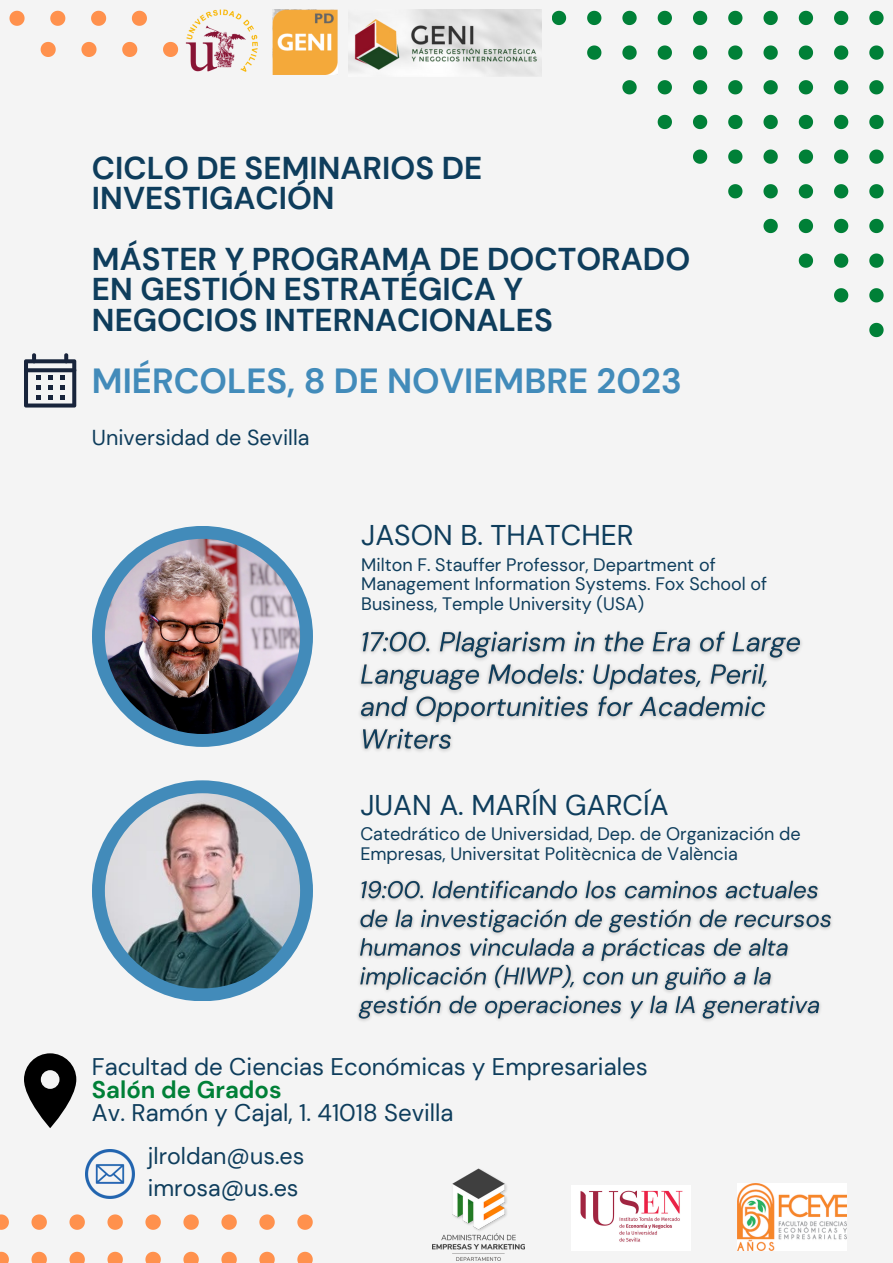
<style>
.page{position:relative;width:893px;height:1263px;background:#f4f4f4}
.page>*{position:absolute;margin:0;border:0;box-sizing:border-box;transform-origin:0 0}
.t1{font:700 34.88px "DM Sans";color:#428bba}
.t2{font:700 31.5px/30.4px "DM Sans";color:#0e3d5c}
.t3{font:28.5px "DM Sans";color:#0e3d5c}
.t4{font:24px "DM Sans";color:#0e3d5c}
.t5{font:700 24px "DM Sans";color:#008037}
.t6{font:23.25px "DM Sans";color:#0e3d5c}
.t7{font:21.6px "DM Sans";color:#0e3d5c}
.t8{font:18px/19.6px "DM Sans";color:#0e3d5c}
</style>
<div class="page">
<svg style="left:869px;top:323px;width:14px;height:14px"></svg>
<svg style="left:869px;top:288px;width:14px;height:14px"></svg>
<svg style="left:834px;top:288px;width:14px;height:14px"></svg>
<svg style="left:869px;top:253px;width:14px;height:15px"></svg>
<svg style="left:834px;top:253px;width:14px;height:15px"></svg>
<svg style="left:799px;top:253px;width:14px;height:15px"></svg>
<svg style="left:869px;top:219px;width:14px;height:14px"></svg>
<svg style="left:834px;top:219px;width:14px;height:14px"></svg>
<svg style="left:799px;top:219px;width:14px;height:14px"></svg>
<svg style="left:763px;top:219px;width:15px;height:14px"></svg>
<svg style="left:869px;top:184px;width:14px;height:14px"></svg>
<svg style="left:834px;top:184px;width:14px;height:14px"></svg>
<svg style="left:799px;top:184px;width:14px;height:14px"></svg>
<svg style="left:763px;top:184px;width:15px;height:14px"></svg>
<svg style="left:728px;top:184px;width:14px;height:14px"></svg>
<svg style="left:869px;top:149px;width:14px;height:15px"></svg>
<svg style="left:834px;top:149px;width:14px;height:15px"></svg>
<svg style="left:799px;top:149px;width:14px;height:15px"></svg>
<svg style="left:763px;top:149px;width:15px;height:15px"></svg>
<svg style="left:728px;top:149px;width:14px;height:15px"></svg>
<svg style="left:693px;top:149px;width:14px;height:15px"></svg>
<svg style="left:869px;top:115px;width:14px;height:14px"></svg>
<svg style="left:834px;top:115px;width:14px;height:14px"></svg>
<svg style="left:799px;top:115px;width:14px;height:14px"></svg>
<svg style="left:763px;top:115px;width:15px;height:14px"></svg>
<svg style="left:728px;top:115px;width:14px;height:14px"></svg>
<svg style="left:693px;top:115px;width:14px;height:14px"></svg>
<svg style="left:657px;top:115px;width:15px;height:14px"></svg>
<svg style="left:869px;top:80px;width:14px;height:14px"></svg>
<svg style="left:834px;top:80px;width:14px;height:14px"></svg>
<svg style="left:799px;top:80px;width:14px;height:14px"></svg>
<svg style="left:763px;top:80px;width:15px;height:14px"></svg>
<svg style="left:728px;top:80px;width:14px;height:14px"></svg>
<svg style="left:693px;top:80px;width:14px;height:14px"></svg>
<svg style="left:657px;top:80px;width:15px;height:14px"></svg>
<svg style="left:622px;top:80px;width:14px;height:14px"></svg>
<svg style="left:869px;top:45px;width:14px;height:15px"></svg>
<svg style="left:834px;top:45px;width:14px;height:15px"></svg>
<svg style="left:799px;top:45px;width:14px;height:15px"></svg>
<svg style="left:763px;top:45px;width:15px;height:15px"></svg>
<svg style="left:728px;top:45px;width:14px;height:15px"></svg>
<svg style="left:693px;top:45px;width:14px;height:15px"></svg>
<svg style="left:657px;top:45px;width:15px;height:15px"></svg>
<svg style="left:622px;top:45px;width:14px;height:15px"></svg>
<svg style="left:587px;top:45px;width:14px;height:15px"></svg>
<svg style="left:869px;top:11px;width:14px;height:14px"></svg>
<svg style="left:834px;top:11px;width:14px;height:14px"></svg>
<svg style="left:799px;top:11px;width:14px;height:14px"></svg>
<svg style="left:763px;top:11px;width:15px;height:14px"></svg>
<svg style="left:728px;top:11px;width:14px;height:14px"></svg>
<svg style="left:693px;top:11px;width:14px;height:14px"></svg>
<svg style="left:657px;top:11px;width:15px;height:14px"></svg>
<svg style="left:622px;top:11px;width:14px;height:14px"></svg>
<svg style="left:587px;top:11px;width:14px;height:14px"></svg>
<svg style="left:552px;top:11px;width:14px;height:14px"></svg>
<div style="left:92px;top:526px;width:221px;height:221px;background:#428bba;border-radius:50%"></div>
<img style="left:105px;top:539px;width:195px;height:195px;border-radius:50%">
<div style="left:92px;top:780px;width:221px;height:221px;background:#428bba;border-radius:50%"></div>
<img style="left:105px;top:793px;width:195px;height:195px;border-radius:50%">
<svg style="left:9px;top:11px;width:16px;height:15px"></svg>
<svg style="left:50px;top:11px;width:15px;height:15px"></svg>
<svg style="left:91px;top:11px;width:15px;height:15px"></svg>
<svg style="left:132px;top:11px;width:15px;height:15px"></svg>
<svg style="left:41px;top:42px;width:15px;height:15px"></svg>
<svg style="left:81px;top:42px;width:15px;height:15px"></svg>
<svg style="left:122px;top:42px;width:15px;height:15px"></svg>
<svg style="left:163px;top:42px;width:15px;height:15px"></svg>
<svg style="left:0;top:1214px;width:9px;height:16px"></svg>
<svg style="left:31px;top:1214px;width:16px;height:16px"></svg>
<svg style="left:69px;top:1214px;width:16px;height:16px"></svg>
<svg style="left:107px;top:1214px;width:16px;height:16px"></svg>
<svg style="left:145px;top:1214px;width:16px;height:16px"></svg>
<svg style="left:183px;top:1214px;width:16px;height:16px"></svg>
<svg style="left:221px;top:1214px;width:16px;height:16px"></svg>
<svg style="left:259px;top:1214px;width:16px;height:16px"></svg>
<svg style="left:297px;top:1214px;width:16px;height:16px"></svg>
<svg style="left:0;top:1252px;width:9px;height:11px"></svg>
<svg style="left:31px;top:1252px;width:16px;height:11px"></svg>
<svg style="left:69px;top:1252px;width:16px;height:11px"></svg>
<svg style="left:107px;top:1252px;width:16px;height:11px"></svg>
<svg style="left:145px;top:1252px;width:16px;height:11px"></svg>
<svg style="left:183px;top:1252px;width:16px;height:11px"></svg>
<svg style="left:221px;top:1252px;width:16px;height:11px"></svg>
<svg style="left:259px;top:1252px;width:16px;height:11px"></svg>
<svg style="left:297px;top:1252px;width:16px;height:11px"></svg>
<img style="left:85px;top:1150px;width:49px;height:49px">
<img style="left:185px;top:9px;width:73px;height:63px">
<img style="left:433px;top:1168px;width:92px;height:92px">
<img style="left:571px;top:1185px;width:120px;height:66px">
<img style="left:737px;top:1183px;width:109px;height:67px">
<img style="left:272px;top:10px;width:65px;height:64px">
<img style="left:348px;top:10px;width:193px;height:66px">
<img style="left:359px;top:631px;width:443px;height:121px">
<img style="left:357px;top:880px;width:475px;height:141px">
<svg style="left:24px;top:1053px;width:52px;height:75px"></svg>
<svg style="left:24px;top:353px;width:52px;height:54px"></svg>
<p class="t2" style="left:92px;top:153px;width:392px">CICLO DE SEMINARIOS DE<br>INVESTIGACIÓN</p>
<p class="t2" style="left:92px;top:244px;width:600px">MÁSTER Y PROGRAMA DE DOCTORADO<br>EN GESTIÓN ESTRATÉGICA Y</p>
<p class="t2" style="left:92px;top:305px;width:462px">NEGOCIOS INTERNACIONALES</p>
<p class="t1" style="left:92px;top:359px;width:591px">MIÉRCOLES, 8 DE NOVIEMBRE 2023</p>
<p class="t7" style="left:92px;top:423px;width:219px">Universidad de Sevilla</p>
<p class="t3" style="left:361px;top:516px;width:274px">JASON B. THATCHER</p>
<p class="t8" style="left:361px;top:555px;width:407px">Milton F. Stauffer Professor, Department of<br>Management Information Systems. Fox School of<br>Business, Temple University (USA)</p>
<p class="t3" style="left:360px;top:786px;width:310px">JUAN A. MARÍN GARCÍA</p>
<p class="t8" style="left:360px;top:824px;width:442px">Catedrático de Universidad, Dep. de Organización de<br>Empresas, Universitat Politècnica de València</p>
<p class="t4" style="left:92px;top:1051px;width:557px">Facultad de Ciencias Económicas y Empresariales</p>
<p class="t5" style="left:92px;top:1074px;width:191px">Salón de Grados</p>
<p class="t4" style="left:92px;top:1097px;width:363px">Av. Ramón y Cajal, 1. 41018 Sevilla</p>
<p class="t6" style="left:148px;top:1141px;width:158px">jlroldan@us.es</p>
<p class="t6" style="left:148px;top:1173px;width:152px">imrosa@us.es</p>
</div>
